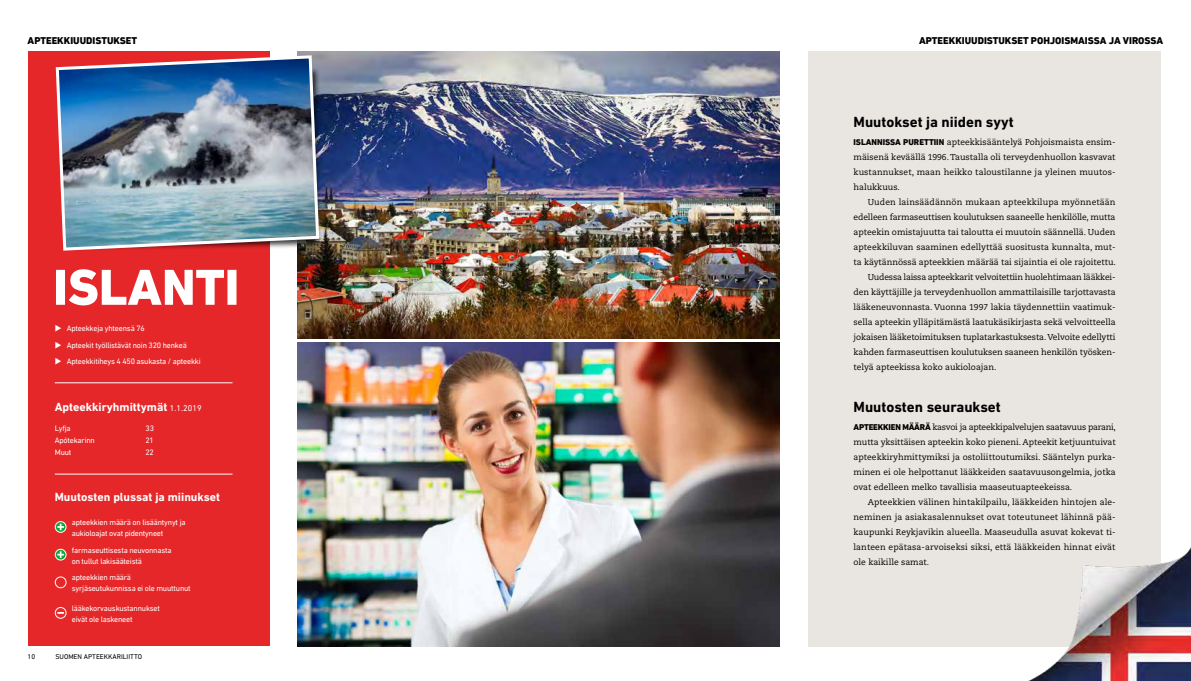
<style>
.page{position:relative;width:1191px;height:681px;background:#fff}
.page>*{position:absolute;margin:0;border:0;box-sizing:border-box;transform-origin:0 0}
.t1{font:800 51.3px "DIN Next LT Pro";color:#fff}
.t2{font:700 15px "DIN Next LT Pro";color:#000}
.t3{font:700 12px "DIN Next LT Pro";color:#fff}
.t4{font:800 10px "DIN Next LT Pro";color:#000}
.t5{font:8.5px/15px "Caecilia LT Std";color:#000;text-align:justify}
.t6{font:8.5px "Caecilia LT Std";letter-spacing:-.025em;color:#000}
.t7{font:8px/11px "DIN Next LT Pro";letter-spacing:-.025em;color:#fff}
.t8{font:7px "DIN Next LT Pro";color:#000}
.s1{font-weight:400;font-size:8.5px}
.s2{font-family:"DIN Next LT Pro";font-weight:800}
</style>
<div class="page">
<div style="left:808px;top:51px;width:352px;height:595px;background:#e9e6e1"></div>
<div style="left:28px;top:51px;width:241px;height:594px;background:#e62729"></div>
<div style="left:55px;top:521px;width:11px;height:11px;border:1px solid #fff;border-radius:50%"></div>
<svg style="left:57px;top:523px;width:7px;height:7px"></svg>
<svg style="left:55px;top:549px;width:11px;height:10px"></svg>
<div style="left:55px;top:548px;width:11px;height:12px;border:1px solid #fff;border-radius:50%"></div>
<svg style="left:57px;top:551px;width:7px;height:6px"></svg>
<div style="left:55px;top:576px;width:11px;height:12px;border:1px solid #fff;border-radius:50%"></div>
<svg style="left:55px;top:607px;width:11px;height:11px"></svg>
<div style="left:55px;top:606px;width:11px;height:12px;border:1px solid #fff;border-radius:50%"></div>
<svg style="left:57px;top:611px;width:7px;height:2px"></svg>
<hr style="left:55px;top:382px;width:177px;height:1px;background:#fff">
<hr style="left:55px;top:473px;width:177px;height:1px;background:#fff">
<img style="left:298px;top:51px;width:482px;height:288px">
<img style="left:298px;top:342px;width:482px;height:303px">
<img style="left:55px;top:54px;width:266px;height:198px">
<img style="left:1001px;top:499px;width:190px;height:181px">
<p class="t4" style="left:28px;top:34px;width:111px">APTEEKKIUUDISTUKSET</p>
<h1 class="t1" style="left:53px;top:257px;width:188px">ISLANTI</h1>
<p class="t7" style="left:55px;top:322px;width:91px">◆ Apteekkeja yhteensä 76</p>
<p class="t7" style="left:55px;top:339px;width:133px">◆ Apteekit työllistävät noin 320 henkeä</p>
<p class="t7" style="left:55px;top:356px;width:147px">◆ Apteekkitiheys 4 450 asukasta / apteekki</p>
<h3 class="t3" style="left:55px;top:399px;width:148px">Apteekkiryhmittymät <span class="s1">1.1.2019</span></h3>
<p class="t7" style="left:55px;top:422px;width:17px">Lyfja</p>
<p class="t7" style="left:146px;top:422px;width:10px">33</p>
<p class="t7" style="left:55px;top:434px;width:42px">Apótekarinn</p>
<p class="t7" style="left:145px;top:434px;width:10px">21</p>
<p class="t7" style="left:55px;top:446px;width:18px">Muut</p>
<p class="t7" style="left:145px;top:446px;width:10px">22</p>
<h3 class="t3" style="left:55px;top:489px;width:167px">Muutosten plussat ja miinukset</h3>
<p class="t7" style="left:72px;top:516px;width:115px">apteekkien määrä on lisääntynyt ja aukioloajat ovat pidentyneet</p>
<p class="t7" style="left:72px;top:544px;width:101px">farmaseuttisesta neuvonnasta on tullut lakisääteistä</p>
<p class="t7" style="left:72px;top:571px;width:120px">apteekkien määrä syrjäseutukunnissa ei ole muuttunut</p>
<p class="t7" style="left:72px;top:602px;width:90px">lääkekorvauskustannukset eivät ole laskeneet</p>
<p class="t8" style="left:28px;top:652px;width:9px">10</p>
<p class="t8" style="left:55px;top:652px;width:88px">SUOMEN APTEEKKARILIITTO</p>
<p class="t4" style="left:919px;top:34px;width:246px">APTEEKKIUUDISTUKSET POHJOISMAISSA JA VIROSSA</p>
<h2 class="t2" style="left:853px;top:113px;width:162px">Muutokset ja niiden syyt</h2>
<p class="t5" style="left:853px;top:134px;width:263px"><span class="s2">ISLANNISSA PURETTIIN</span> apteekkisääntelyä Pohjoismaista ensim&shy;mäisenä keväällä 1996. Taustalla oli terveydenhuollon kasvavat kustannukset, maan heikko taloustilanne ja yleinen muutos&shy;halukkuus.</p>
<p class="t5" style="left:867px;top:194px;width:249px">Uuden lainsäädännön mukaan apteekkilupa myönnetään</p>
<p class="t5" style="left:853px;top:209px;width:263px">edelleen farmaseuttisen koulutuksen saaneelle henkilölle, mutta</p>
<p class="t5" style="left:853px;top:224px;width:263px">apteekin omistajuutta tai taloutta ei muutoin säännellä. Uuden</p>
<p class="t5" style="left:853px;top:239px;width:264px">apteekkiluvan saaminen edellyttää suositusta kunnalta, mut-</p>
<p class="t5" style="left:853px;top:254px;width:264px">ta käytännössä apteekkien määrää tai sijaintia ei ole rajoitettu.</p>
<p class="t6" style="left:867px;top:272px;width:249px">Uudessa laissa apteekkarit velvoitettiin huolehtimaan lääkkei-</p>
<p class="t5" style="left:853px;top:284px;width:264px">den käyttäjille ja terveydenhuollon ammattilaisille tarjottavasta</p>
<p class="t5" style="left:853px;top:299px;width:263px">lääkeneuvonnasta. Vuonna 1997 lakia täydennettiin vaatimuk-</p>
<p class="t5" style="left:853px;top:314px;width:264px">sella apteekin ylläpitämästä laatukäsikirjasta sekä velvoitteella</p>
<p class="t5" style="left:853px;top:329px;width:263px">jokaisen lääketoimituksen tuplatarkastuksesta. Velvoite edellytti</p>
<p class="t5" style="left:853px;top:344px;width:263px">kahden farmaseuttisen koulutuksen saaneen henkilön työsken-</p>
<p class="t5" style="left:853px;top:359px;width:144px">telyä apteekissa koko aukioloajan.</p>
<h2 class="t2" style="left:853px;top:398px;width:149px">Muutosten seuraukset</h2>
<p class="t5" style="left:853px;top:419px;width:264px"><span class="s2">APTEEKKIEN MÄÄRÄ</span> kasvoi ja apteekkipalvelujen saatavuus parani, mutta yksittäisen apteekin koko pieneni. Apteekit ketjuuntuivat apteekkiryhmittymiksi ja ostoliittoutumiksi. Sääntelyn purka&shy;minen ei ole helpottanut lääkkeiden saatavuusongelmia, jotka ovat edelleen melko tavallisia maaseutuapteekeissa.</p>
<p class="t5" style="left:853px;top:494px;width:264px;text-indent:14px">Apteekkien välinen hintakilpailu, lääkkeiden hintojen ale&shy;neminen ja asiakasalennukset ovat toteutuneet lähinnä pää&shy;kaupunki Reykjavikin alueella. Maaseudulla asuvat kokevat ti&shy;lanteen epätasa-arvoiseksi siksi, että lääkkeiden hinnat eivät ole kaikille samat.</p>
</div>
